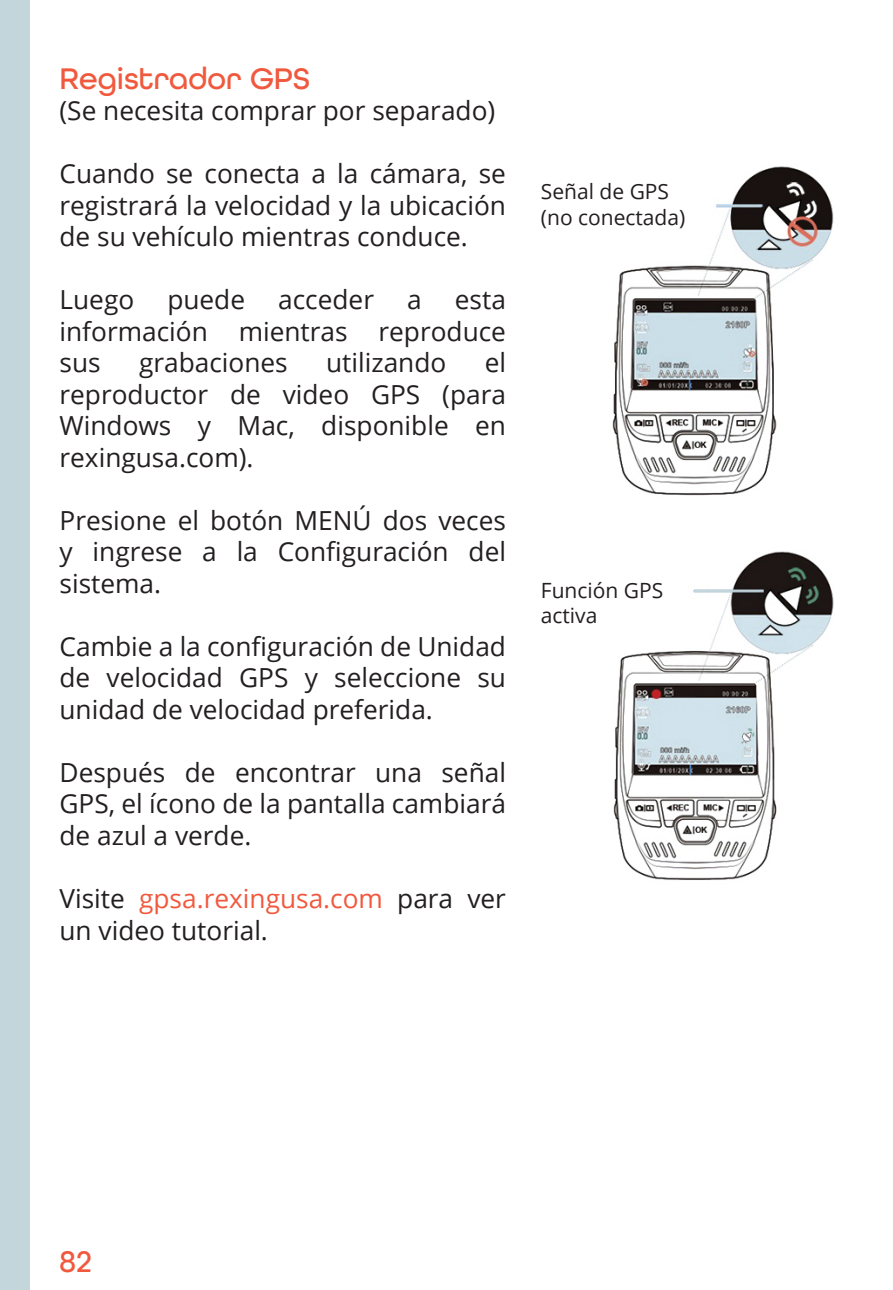
<style>
.page{position:relative;width:893px;height:1290px;background:#fff}
.page>*{position:absolute;margin:0;border:0;box-sizing:border-box;transform-origin:0 0}
.t1{font:500 31.5px "All Round Gothic W01";color:#f0593e}
.t2{font:26.25px/31.5px "Open Sans";color:#231f20;text-align:justify}
.Small_text{font:21px/25.2px "Open Sans";color:#231f20}
.s1{color:#f0593e}
</style>
<div class="page">
<div style="left:0;top:0;width:30px;height:1290px;background:#c3d6dc"></div>
<img style="left:612px;top:166px;width:222px;height:330px">
<img style="left:613px;top:551px;width:221px;height:329px">
<p class="t1" style="left:60px;top:60px;width:252px">Registrador GPS</p>
<p class="t2" style="left:60px;top:94px;width:437px">(Se necesita comprar por separado)</p>
<p class="t2" style="left:60px;top:157px;width:448px">Cuando se conecta a la cámara, se registrará la velocidad y la ubicación de su vehículo mientras conduce.</p>
<p class="t2" style="left:60px;top:283px;width:76px">Luego</p>
<p class="t2" style="left:167px;top:283px;width:79px">puede</p>
<p class="t2" style="left:278px;top:283px;width:97px">acceder</p>
<p class="t2" style="left:407px;top:283px;width:16px">a</p>
<p class="t2" style="left:60px;top:283px;width:448px;text-indent:395px">esta información mientras reproduce sus</p>
<p class="t2" style="left:60px;top:346px;width:448px;text-indent:425px">el reproductor de video GPS (para Windows y Mac, disponible en rexingusa.com).</p>
<p class="t2" style="left:60px;top:504px;width:448px">Presione el botón MENÚ dos veces y ingrese a la Configuración del sistema.</p>
<p class="t2" style="left:139px;top:346px;width:150px">grabaciones</p>
<p class="t2" style="left:326px;top:346px;width:122px">utilizando</p>
<p class="t2" style="left:60px;top:630px;width:448px">Cambie a la configuración de Unidad de velocidad GPS y seleccione su unidad de velocidad preferida.</p>
<p class="t2" style="left:60px;top:756px;width:448px">Después de encontrar una señal GPS, el ícono de la pantalla cambiará de azul a verde.</p>
<p class="t2" style="left:60px;top:882px;width:448px">Visite <span class="s1">gpsa.rexingusa.com</span> para ver un video tutorial.</p>
<p class="Small_text" style="left:541px;top:179px;width:146px">Señal de GPS (no conectada)</p>
<p class="Small_text" style="left:541px;top:577px;width:124px">Función GPS activa</p>
<p class="t1" style="left:60px;top:1243px;width:34px">82</p>
</div>
